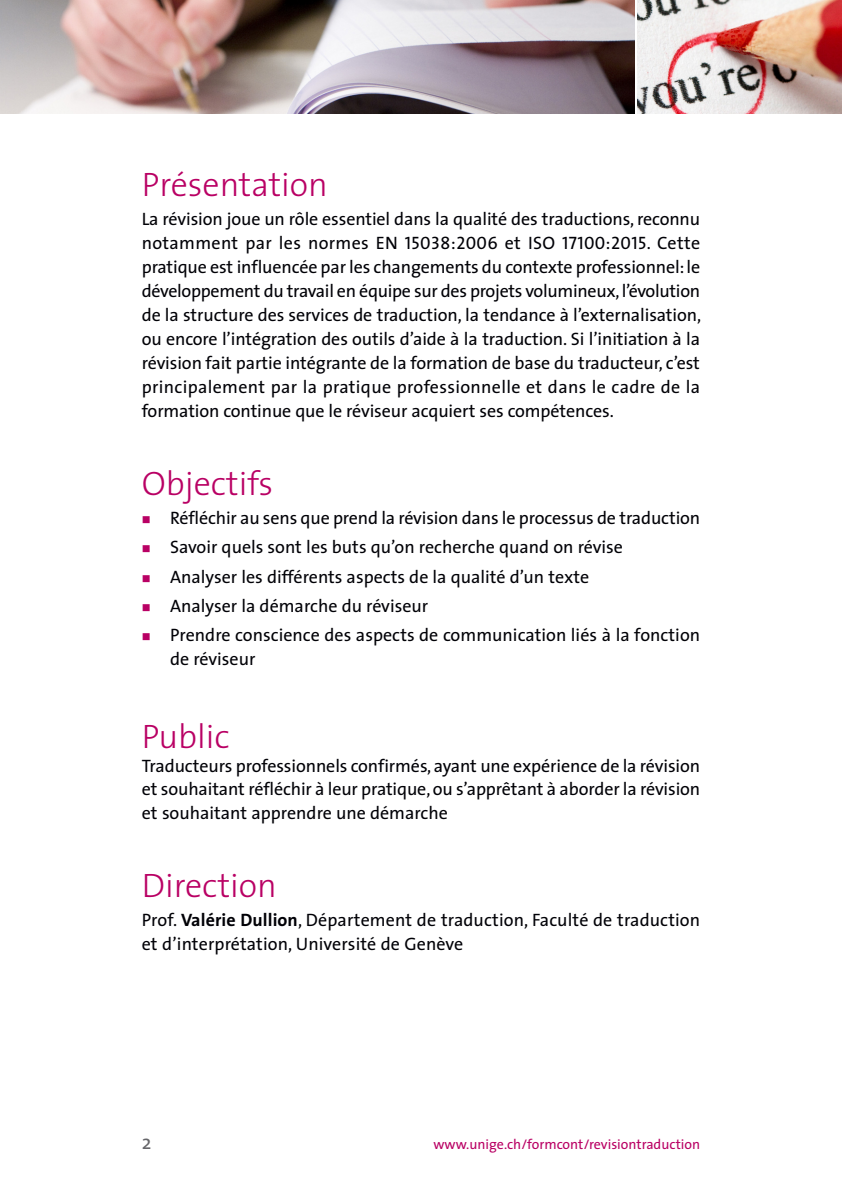
<style>
.page{position:relative;width:842px;height:1191px;background:#fff}
.page>*{position:absolute;margin:0;border:0;box-sizing:border-box;transform-origin:0 0}
.t1{font:300 34px "The Sans";color:#b90064}
.t2{font:20px "The Sans";color:#66666a}
.t3{font:18px/24px "The Sans";color:#000006;text-align:justify}
.t4{font:14px "The Sans";color:#b90064}
.s1{font-family:"The Sans Caps"}
.s2{color:#b90064}
.s3{font-weight:700}
</style>
<div class="page">
<img style="left:638px;top:0;width:204px;height:113px">
<img style="left:0;top:0;width:635px;height:113px">
<h1 class="t1" style="left:142px;top:171px;width:188px">Présentation</h1>
<p class="t3" style="left:142px;top:209px;width:561px">La révision joue un rôle essentiel dans la qualité des traductions, reconnu notamment par les normes EN <span class="s1">15038:2006</span> et ISO <span class="s1">17100:2015</span>. Cette pratique est influencée par les changements du contexte professionnel:le développement du travail en équipe sur des projets volumineux,l’évolution de la structure des services de traduction, la tendance à l’externalisation, ou encore l’intégration des outils d’aide à la traduction. Si l’initiation à la révision fait partie intégrante de la formation de base du traducteur, c’est principalement par la pratique professionnelle et dans le cadre de la formation continue que le réviseur acquiert ses compétences.</p>
<h1 class="t1" style="left:142px;top:470px;width:133px">Objectifs</h1>
<p class="t3" style="left:142px;top:507px;width:560px"><span class="s2">■</span> Réfléchir au sens que prend la révision dans le processus de traduction</p>
<p class="t3" style="left:142px;top:537px;width:483px"><span class="s2">■</span> Savoir quels sont les buts qu’on recherche quand on révise</p>
<p class="t3" style="left:142px;top:566px;width:449px"><span class="s2">■</span> Analyser les différents aspects de la qualité d’un texte</p>
<p class="t3" style="left:142px;top:595px;width:288px"><span class="s2">■</span> Analyser la démarche du réviseur</p>
<p class="t3" style="left:170px;top:625px;width:532px;text-indent:-28px"><span class="s2">■</span> Prendre conscience des aspects de communication liés à la fonction de réviseur</p>
<h1 class="t1" style="left:142px;top:723px;width:89px">Public</h1>
<p class="t3" style="left:142px;top:755px;width:560px">Traducteurs professionnels confirmés, ayant une expérience de la révision et souhaitant réfléchir à leur pratique,ou s’apprêtant à aborder la révision et souhaitant apprendre une démarche</p>
<h1 class="t1" style="left:142px;top:871px;width:137px">Direction</h1>
<p class="t3" style="left:142px;top:910px;width:560px">Prof. <span class="s3">Valérie Dullion</span>, Département de traduction, Faculté de traduction et d’interprétation, Université de Genève</p>
<p class="t2" style="left:142px;top:1134px;width:11px">2</p>
<p class="t4" style="left:433px;top:1139px;width:268px">www.unige.ch/formcont/revisiontraduction</p>
</div>
